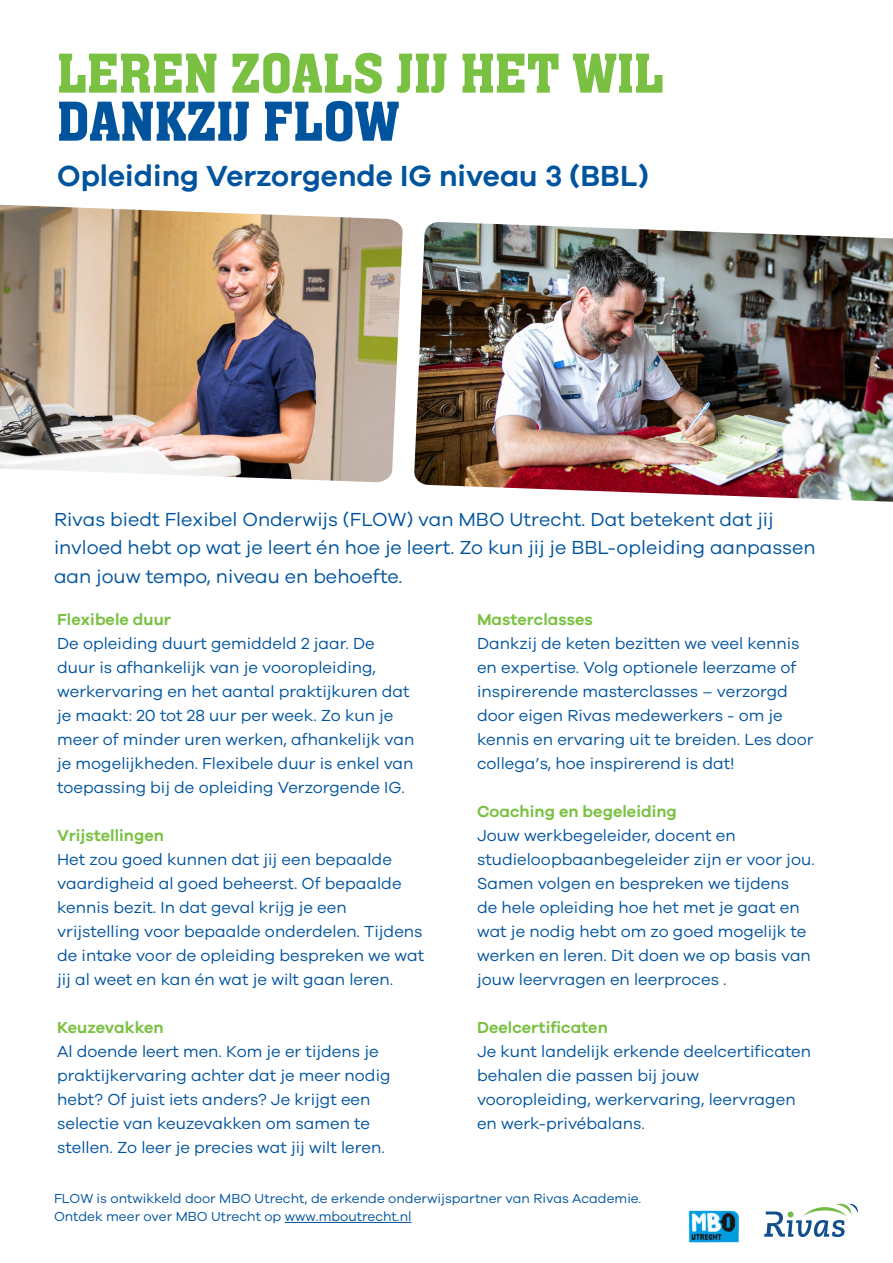
<style>
.page{position:relative;width:893px;height:1263px;background:#fff}
.page>*{position:absolute;margin:0;border:0;box-sizing:border-box;transform-origin:0 0}
.t1{font:58.5px "Aachen Medium Plain";color:#7ac143}
.t2{font:58.5px "Aachen Medium Plain";color:#00549e}
.t3{font:600 30px "Galano Grotesque";color:#00549e}
.t4{font:19.5px/28.5px "Galano Grotesque";color:#00549e}
.t5{font:16.5px/24px "Galano Grotesque";color:#00549e}
.t6{font:600 16.5px "Galano Grotesque";color:#7ac143}
.t7{font:13.5px/18px "Galano Grotesque";color:#00549e}
</style>
<div class="page">
<img style="left:0;top:205px;width:403px;height:277px">
<svg style="left:764px;top:1203px;width:94px;height:34px"></svg>
<img style="left:688px;top:1210px;width:52px;height:34px">
<hr style="left:285px;top:1222px;width:126px;height:1px;background:#00549e">
<img style="left:414px;top:222px;width:479px;height:280px">
<h1 class="t1" style="left:57px;top:42px;width:608px">LEREN ZOALS JIJ HET WIL</h1>
<h1 class="t2" style="left:57px;top:90px;width:344px">DANKZIJ FLOW</h1>
<h2 class="t3" style="left:57px;top:157px;width:593px">Opleiding Verzorgende IG niveau 3 (BBL)</h2>
<p class="t4" style="left:54px;top:504px;width:763px">Rivas biedt Flexibel Onderwijs (FLOW) van MBO Utrecht. Dat betekent dat jij invloed hebt op wat je leert én hoe je leert. Zo kun jij je BBL-opleiding aanpassen aan jouw tempo, niveau en behoefte.</p>
<p class="t6" style="left:57px;top:609px;width:115px">Flexibele duur</p>
<p class="t5" style="left:57px;top:631px;width:359px">De opleiding duurt gemiddeld 2 jaar. De duur is afhankelijk van je vooropleiding, werkervaring en het aantal praktijkuren dat je maakt: 20 tot 28 uur per week. Zo kun je meer of minder uren werken, afhankelijk van je mogelijkheden. Flexibele duur is enkel van toepassing bij de opleiding Verzorgende IG.</p>
<p class="t6" style="left:57px;top:826px;width:108px">Vrijstellingen</p>
<p class="t5" style="left:57px;top:847px;width:369px">Het zou goed kunnen dat jij een bepaalde vaardigheid al goed beheerst. Of bepaalde kennis bezit. In dat geval krijg je een vrijstelling voor bepaalde onderdelen. Tijdens de intake voor de opleiding bespreken we wat jij al weet en kan én wat je wilt gaan leren.</p>
<p class="t6" style="left:57px;top:1018px;width:108px">Keuzevakken</p>
<p class="t5" style="left:57px;top:1039px;width:335px">Al doende leert men. Kom je er tijdens je praktijkervaring achter dat je meer nodig hebt? Of juist iets anders? Je krijgt een selectie van keuzevakken om samen te stellen. Zo leer je precies wat jij wilt leren.</p>
<p class="t6" style="left:477px;top:610px;width:117px">Masterclasses</p>
<p class="t5" style="left:477px;top:631px;width:338px">Dankzij de keten bezitten we veel kennis en expertise. Volg optionele leerzame of inspirerende masterclasses – verzorgd door eigen Rivas medewerkers - om je kennis en ervaring uit te breiden. Les door collega’s, hoe inspirerend is dat!</p>
<p class="t6" style="left:477px;top:802px;width:201px">Coaching en begeleiding</p>
<p class="t5" style="left:477px;top:823px;width:339px">Jouw werkbegeleider, docent en studieloopbaanbegeleider zijn er voor jou.<br>Samen volgen en bespreken we tijdens<br>de hele opleiding hoe het met je gaat en wat je nodig hebt om zo goed mogelijk te werken en leren. Dit doen we op basis van jouw leervragen en leerproces .</p>
<p class="t6" style="left:477px;top:1018px;width:132px">Deelcertificaten</p>
<p class="t5" style="left:477px;top:1039px;width:336px">Je kunt landelijk erkende deelcertificaten behalen die passen bij jouw vooropleiding, werkervaring, leervragen en werk-privébalans.</p>
<p class="t7" style="left:54px;top:1189px;width:589px">FLOW is ontwikkeld door MBO Utrecht, de erkende onderwijspartner van Rivas Academie.<br>Ontdek meer over MBO Utrecht op www.mboutrecht.nl</p>
</div>
